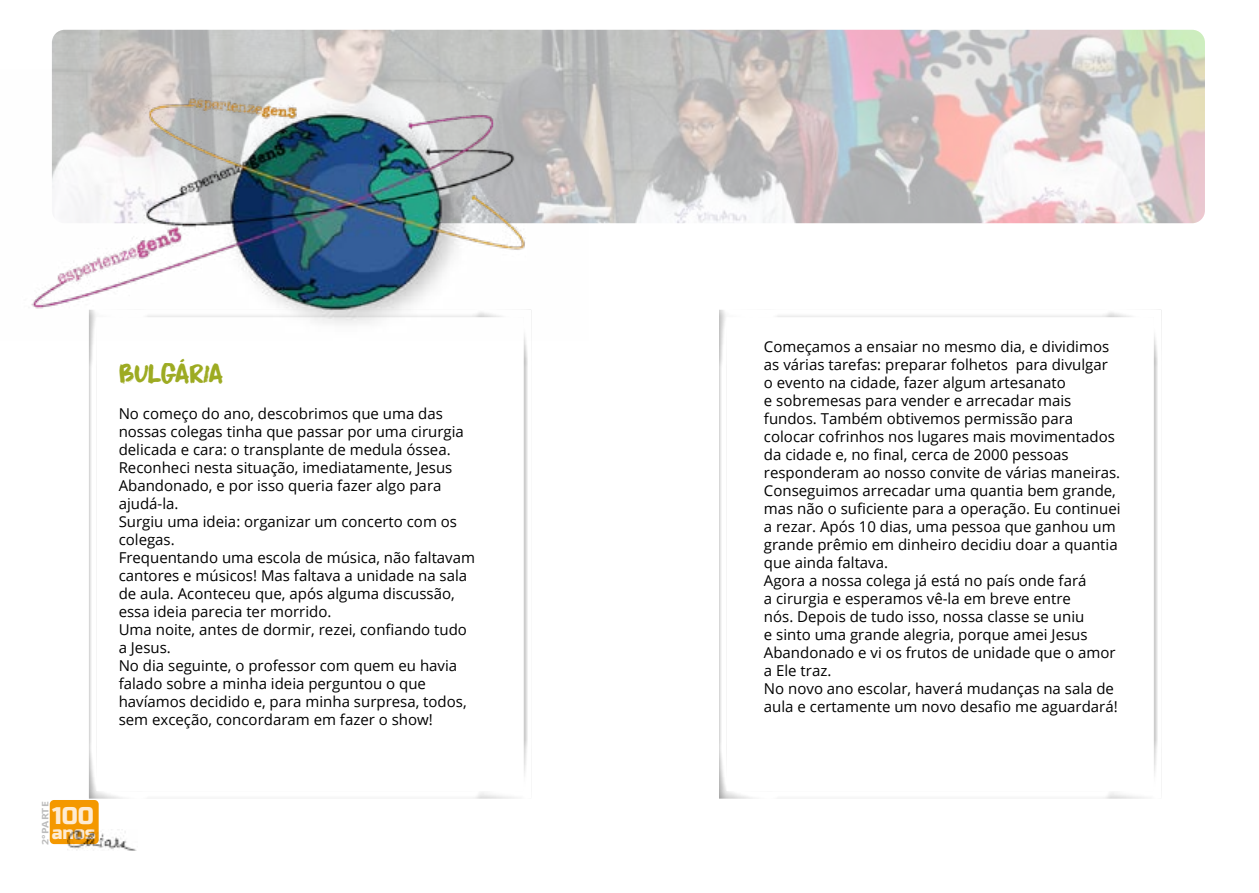
<style>
.page{position:relative;width:1259px;height:893px;background:#fff}
.page>*{position:absolute;margin:0;border:0;box-sizing:border-box;transform-origin:0 0}
.t1{font:27px "Apex Brush DEMO";letter-spacing:-.055em;color:#9dab22}
.t2{font:24px "Russo One";color:#feecd4}
.t3{font:18px "Russo One";color:#feecd4}
.t4{font:15px/18px "Open Sans";color:#000}
.t5{font:700 8.85px "Open Sans";color:#bcbcbc;scale:1.18 1}
</style>
<div class="page">
<div style="left:50px;top:800px;width:49px;height:44px;background:#f49800;border-radius:4px"></div>
<img style="left:67px;top:830px;width:69px;height:20px">
<img style="left:52px;top:30px;width:1153px;height:193px">
<img style="left:31px;top:70px;width:557px;height:271px">
<h1 class="t1" style="left:119px;top:357px;width:106px">BULGÁRIA</h1>
<p class="t4" style="left:119px;top:404px;width:358px">No começo do ano, descobrimos que uma das nossas colegas tinha que passar por uma cirurgia delicada e cara: o transplante de medula óssea.<br>Reconheci nesta situação, imediatamente, Jesus Abandonado, e por isso queria fazer algo para ajudá-la.<br>Surgiu uma ideia: organizar um concerto com os colegas.<br>Frequentando uma escola de música, não faltavam cantores e músicos! Mas faltava a unidade na sala de aula. Aconteceu que, após alguma discussão, essa ideia parecia ter morrido.<br>Uma noite, antes de dormir, rezei, confiando tudo a Jesus.<br>No dia seguinte, o professor com quem eu havia falado sobre a minha ideia perguntou o que havíamos decidido e, para minha surpresa, todos, sem exceção, concordaram em fazer o show!</p>
<p class="t5" style="left:39px;top:845px;width:38px;rotate:-90deg">2°PARTE</p>
<h2 class="t2" style="left:52px;top:802px;width:43px">100</h2>
<p class="t3" style="left:52px;top:823px;width:45px">anos</p>
<p class="t4" style="left:764px;top:337px;width:358px">Começamos a ensaiar no mesmo dia, e dividimos as várias tarefas: preparar folhetos para divulgar o evento na cidade, fazer algum artesanato<br>e sobremesas para vender e arrecadar mais fundos. Também obtivemos permissão para colocar cofrinhos nos lugares mais movimentados da cidade e, no final, cerca de 2000 pessoas responderam ao nosso convite de várias maneiras.<br>Conseguimos arrecadar uma quantia bem grande, mas não o suficiente para a operação. Eu continuei a rezar. Após 10 dias, uma pessoa que ganhou um grande prêmio em dinheiro decidiu doar a quantia que ainda faltava.<br>Agora a nossa colega já está no país onde fará<br>a cirurgia e esperamos vê-la em breve entre<br>nós. Depois de tudo isso, nossa classe se uniu<br>e sinto uma grande alegria, porque amei Jesus Abandonado e vi os frutos de unidade que o amor a Ele traz.<br>No novo ano escolar, haverá mudanças na sala de aula e certamente um novo desafio me aguardará!</p>
</div>
